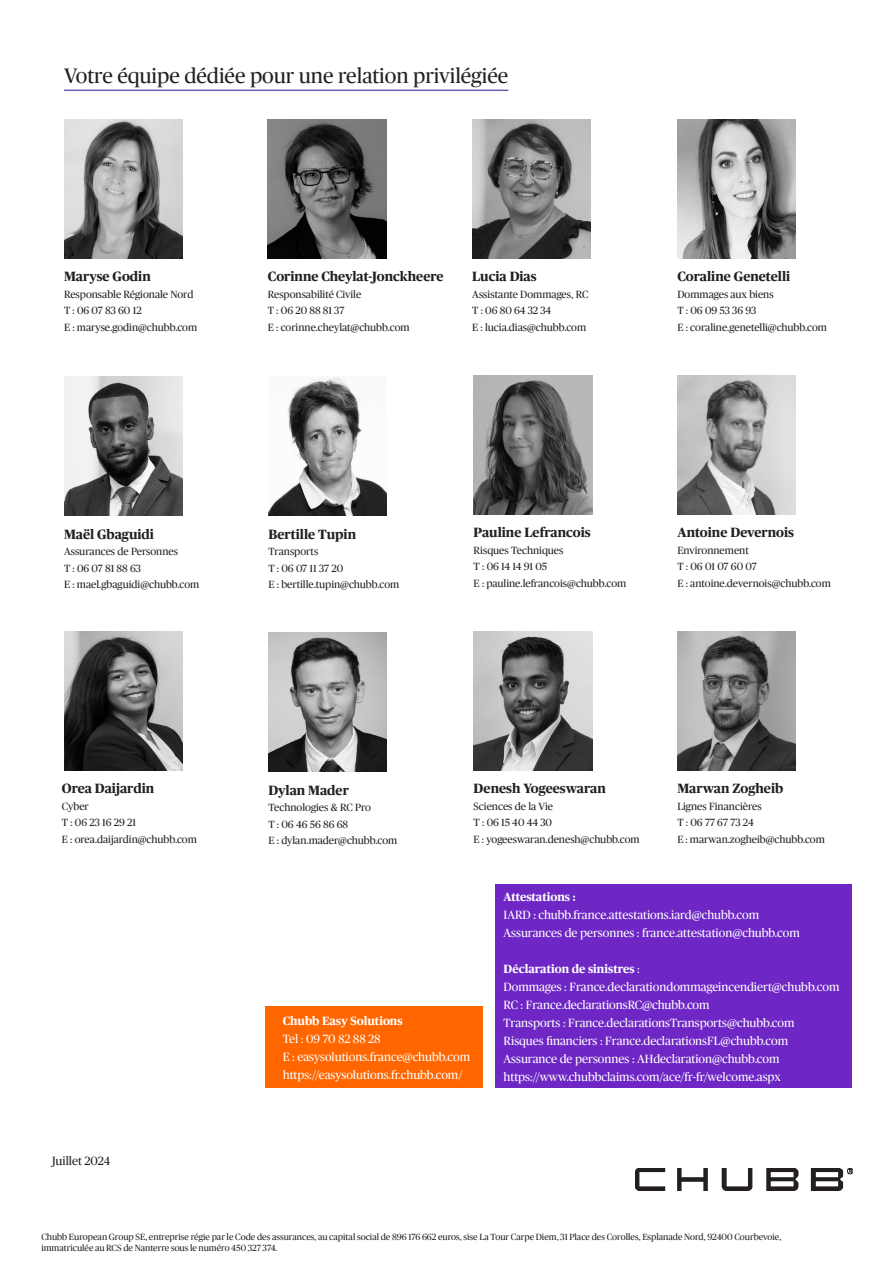
<style>
.page{position:relative;width:893px;height:1263px;background:#fff}
.page>*{position:absolute;margin:0;border:0;box-sizing:border-box;transform-origin:0 0}
.Headings_Violet_Rule{font:21px "Chubb Publico Office";color:#231f20}
.Section_Sub-Header{font:700 13.5px "Chubb Publico Office";color:#231f20}
.t1{font:12px "Chubb Publico Office";color:#fff}
.t2{font:700 12px "Chubb Publico Office";color:#fff}
.t3{font:12px "Chubb Publico Office";color:#231f20}
.Section_Sub-Header-2{font:10.5px "Chubb Publico Office";color:#231f20}
.LEGAL{font:9px/11.2px "Chubb Publico Office";color:#231f20}
.s1{font-weight:400}
</style>
<div class="page">
<img style="left:64px;top:119px;width:118px;height:139px">
<hr style="left:64px;top:90px;width:444px;height:1px;background:#6e5bb1">
<img style="left:268px;top:119px;width:118px;height:139px">
<img style="left:472px;top:119px;width:119px;height:139px">
<img style="left:268px;top:377px;width:119px;height:139px">
<img style="left:474px;top:375px;width:118px;height:139px">
<img style="left:677px;top:375px;width:119px;height:139px">
<img style="left:64px;top:631px;width:118px;height:140px">
<img style="left:268px;top:633px;width:119px;height:139px">
<img style="left:474px;top:631px;width:118px;height:140px">
<img style="left:677px;top:631px;width:119px;height:140px">
<img style="left:64px;top:377px;width:118px;height:139px">
<img style="left:635px;top:1168px;width:218px;height:22px">
<div style="left:495px;top:885px;width:357px;height:203px;background:#6e27c5"></div>
<div style="left:266px;top:1006px;width:217px;height:82px;background:#f60"></div>
<img style="left:677px;top:119px;width:119px;height:140px">
<p class="Headings_Violet_Rule" style="left:64px;top:61px;width:446px">Votre équipe dédiée pour une relation privilégiée</p>
<p class="Section_Sub-Header" style="left:64px;top:267px;width:88px">Maryse Godin</p>
<p class="Section_Sub-Header-2" style="left:64px;top:287px;width:131px">Responsable Régionale Nord</p>
<p class="Section_Sub-Header-2" style="left:64px;top:303px;width:79px">T : 06 07 83 60 12</p>
<p class="Section_Sub-Header-2" style="left:64px;top:320px;width:135px">E : maryse.godin@chubb.com</p>
<p class="Section_Sub-Header" style="left:268px;top:267px;width:177px">Corinne Cheylat-Jonckheere</p>
<p class="Section_Sub-Header-2" style="left:268px;top:287px;width:95px">Responsabilité Civile</p>
<p class="Section_Sub-Header-2" style="left:268px;top:303px;width:78px">T : 06 20 88 81 37</p>
<p class="Section_Sub-Header-2" style="left:268px;top:320px;width:143px">E : corinne.cheylat@chubb.com</p>
<p class="Section_Sub-Header" style="left:472px;top:267px;width:66px">Lucia Dias</p>
<p class="Section_Sub-Header-2" style="left:472px;top:287px;width:118px">Assistante Dommages, RC</p>
<p class="Section_Sub-Header-2" style="left:472px;top:303px;width:81px">T : 06 80 64 32 34</p>
<p class="Section_Sub-Header-2" style="left:472px;top:320px;width:115px">E : lucia.dias@chubb.com</p>
<p class="Section_Sub-Header" style="left:677px;top:267px;width:114px">Coraline Genetelli</p>
<p class="Section_Sub-Header-2" style="left:677px;top:287px;width:98px">Dommages aux biens</p>
<p class="Section_Sub-Header-2" style="left:677px;top:303px;width:80px">T : 06 09 53 36 93</p>
<p class="Section_Sub-Header-2" style="left:677px;top:320px;width:151px">E : coraline.genetelli@chubb.com</p>
<p class="Section_Sub-Header" style="left:64px;top:524px;width:91px">Maël Gbaguidi</p>
<p class="Section_Sub-Header-2" style="left:64px;top:544px;width:116px">Assurances de Personnes</p>
<p class="Section_Sub-Header-2" style="left:64px;top:561px;width:78px">T : 06 07 81 88 63</p>
<p class="Section_Sub-Header-2" style="left:64px;top:577px;width:137px">E : mael.gbaguidi@chubb.com</p>
<p class="Section_Sub-Header" style="left:268px;top:524px;width:89px">Bertille Tupin</p>
<p class="Section_Sub-Header-2" style="left:268px;top:544px;width:51px">Transports</p>
<p class="Section_Sub-Header-2" style="left:268px;top:561px;width:76px">T : 06 07 11 37 20</p>
<p class="Section_Sub-Header-2" style="left:268px;top:577px;width:132px">E : bertille.tupin@chubb.com</p>
<p class="Section_Sub-Header" style="left:474px;top:523px;width:119px">Pauline Lefrancois</p>
<p class="Section_Sub-Header-2" style="left:474px;top:543px;width:91px">Risques Techniques</p>
<p class="Section_Sub-Header-2" style="left:474px;top:559px;width:75px">T : 06 14 14 91 05</p>
<p class="Section_Sub-Header-2" style="left:474px;top:576px;width:154px">E : pauline.lefrancois@chubb.com</p>
<p class="Section_Sub-Header" style="left:677px;top:523px;width:118px">Antoine Devernois</p>
<p class="Section_Sub-Header-2" style="left:677px;top:543px;width:73px">Environnement</p>
<p class="Section_Sub-Header-2" style="left:677px;top:559px;width:81px">T : 06 01 07 60 07</p>
<p class="Section_Sub-Header-2" style="left:677px;top:576px;width:155px">E : antoine.devernois@chubb.com</p>
<p class="Section_Sub-Header" style="left:62px;top:779px;width:94px">Orea Daijardin</p>
<p class="Section_Sub-Header-2" style="left:62px;top:799px;width:28px">Cyber</p>
<p class="Section_Sub-Header-2" style="left:62px;top:815px;width:76px">T : 06 23 16 29 21</p>
<p class="Section_Sub-Header-2" style="left:62px;top:832px;width:136px">E : orea.daijardin@chubb.com</p>
<p class="Section_Sub-Header" style="left:268px;top:780px;width:82px">Dylan Mader</p>
<p class="Section_Sub-Header-2" style="left:268px;top:800px;width:104px">Technologies &amp; RC Pro</p>
<p class="Section_Sub-Header-2" style="left:268px;top:817px;width:81px">T : 06 46 56 86 68</p>
<p class="Section_Sub-Header-2" style="left:268px;top:833px;width:130px">E : dylan.mader@chubb.com</p>
<p class="Section_Sub-Header" style="left:474px;top:779px;width:134px">Denesh Yogeeswaran</p>
<p class="Section_Sub-Header-2" style="left:474px;top:799px;width:81px">Sciences de la Vie</p>
<p class="Section_Sub-Header-2" style="left:474px;top:815px;width:80px">T : 06 15 40 44 30</p>
<p class="Section_Sub-Header-2" style="left:474px;top:832px;width:168px">E : yogeeswaran.denesh@chubb.com</p>
<p class="Section_Sub-Header" style="left:677px;top:779px;width:107px">Marwan Zogheib</p>
<p class="Section_Sub-Header-2" style="left:677px;top:799px;width:86px">Lignes Financières</p>
<p class="Section_Sub-Header-2" style="left:677px;top:815px;width:78px">T : 06 77 67 73 24</p>
<p class="Section_Sub-Header-2" style="left:677px;top:832px;width:149px">E : marwan.zogheib@chubb.com</p>
<p class="t3" style="left:52px;top:1153px;width:60px">Juillet 2024</p>
<p class="t2" style="left:283px;top:1012px;width:121px">Chubb Easy Solutions</p>
<p class="t1" style="left:283px;top:1030px;width:100px">Tel : 09 70 82 88 28</p>
<p class="t1" style="left:283px;top:1048px;width:189px">E : easysolutions.france@chubb.com</p>
<p class="t1" style="left:283px;top:1066px;width:182px">https://easysolutions.fr.chubb.com/</p>
<p class="t2" style="left:504px;top:888px;width:73px">Attestations :</p>
<p class="t1" style="left:504px;top:907px;width:257px">IARD : chubb.france.attestations.iard@chubb.com</p>
<p class="t1" style="left:504px;top:925px;width:298px">Assurances de personnes : france.attestation@chubb.com</p>
<p class="t2" style="left:504px;top:960px;width:138px">Déclaration de sinistres <span class="s1">:</span></p>
<p class="t1" style="left:504px;top:979px;width:337px">Dommages : France.declarationdommageincendiert@chubb.com</p>
<p class="t1" style="left:504px;top:997px;width:208px">RC : France.declarationsRC@chubb.com</p>
<p class="t1" style="left:504px;top:1015px;width:293px">Transports : France.declarationsTransports@chubb.com</p>
<p class="t1" style="left:504px;top:1033px;width:286px">Risques financiers : France.declarationsFL@chubb.com</p>
<p class="t1" style="left:504px;top:1051px;width:278px">Assurance de personnes : AHdeclaration@chubb.com</p>
<p class="t1" style="left:504px;top:1069px;width:279px">https://www.chubbclaims.com/ace/fr-fr/welcome.aspx</p>
<p class="LEGAL" style="left:41px;top:1231px;width:741px">Chubb European Group SE, entreprise régie par le Code des assurances, au capital social de 896 176 662 euros, sise La Tour Carpe Diem, 31 Place des Corolles, Esplanade Nord, 92400 Courbevoie, immatriculée au RCS de Nanterre sous le numéro 450 327 374.</p>
</div>
